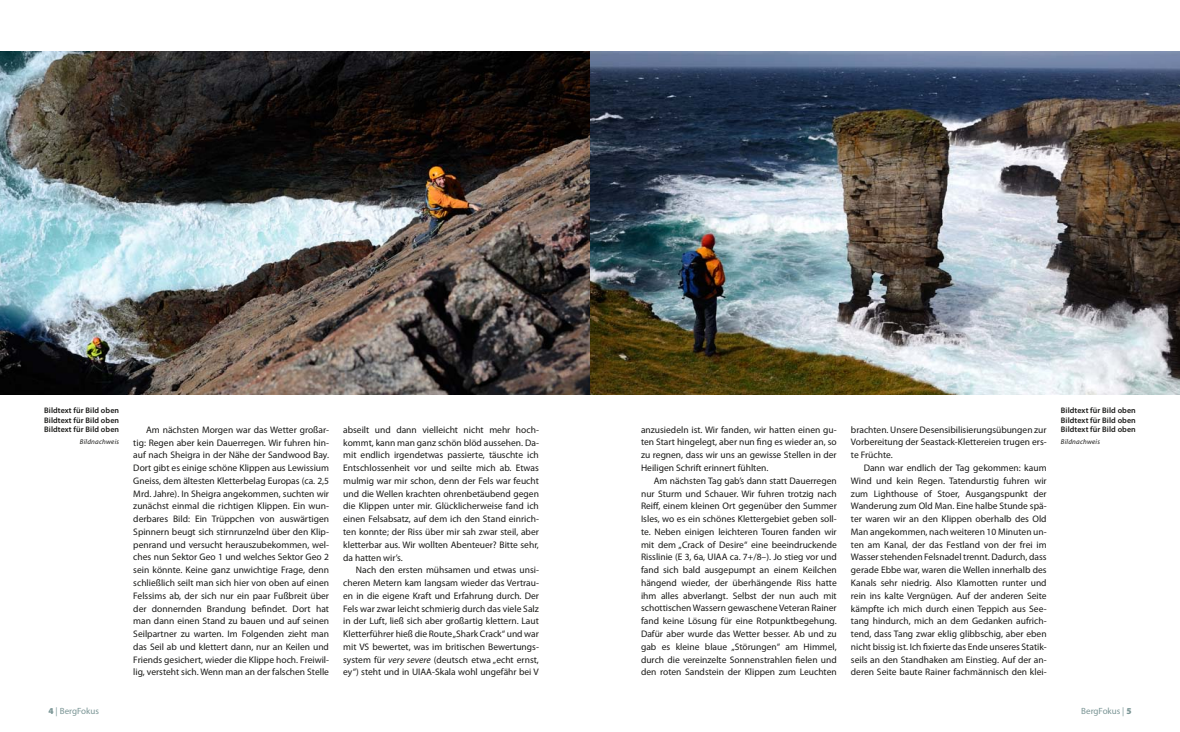
<style>
.page{position:relative;width:1180px;height:732px;background:#fff}
.page>*{position:absolute;margin:0;border:0;box-sizing:border-box;transform-origin:0 0}
.t1{font:9.5px/12.8px "Myriad Pro";color:#1a1a18;text-align:justify}
.t2{font:9px "Myriad Pro";color:#7a9595}
.t3{font:600 8px/9.6px "Myriad Pro";letter-spacing:.01em;color:#1a1a18;text-align:justify}
.t4{font:italic 7px "Myriad Pro";letter-spacing:.03em;color:#1a1a18}
.s1{font-style:italic}
.s2{font-weight:900}
</style>
<div class="page">
<img style="left:0;top:51px;width:1179px;height:343px">
<p class="t3" style="left:44px;top:405px;width:76px">Bildtext für Bild oben Bildtext für Bild oben Bildtext für Bild oben</p>
<p class="t4" style="left:80px;top:437px;width:41px">Bildnachweis</p>
<p class="t1" style="left:133px;top:423px;width:197px;text-indent:13px">Am nächsten Morgen war das Wetter großar&shy;tig: Regen aber kein Dauerregen. Wir fuhren hin&shy;auf nach Sheigra in der Nähe der Sandwood Bay.<br>Dort gibt es einige schöne Klippen aus Lewissium Gneiss, dem ältesten Kletterbelag Europas (ca. 2,5<br>Mrd. Jahre). In Sheigra angekommen, suchten wir zunächst einmal die richtigen Klippen. Ein wun&shy;derbares Bild: Ein Trüppchen von auswärtigen Spinnern beugt sich stirnrunzelnd über den Klip&shy;penrand und versucht herauszubekommen, wel&shy;ches nun Sektor Geo 1 und welches Sektor Geo 2 sein könnte. Keine ganz unwichtige Frage, denn schließlich seilt man sich hier von oben auf einen Felssims ab, der sich nur ein paar Fußbreit über der donnernden Brandung befindet. Dort hat man dann einen Stand zu bauen und auf seinen Seilpartner zu warten. Im Folgenden zieht man das Seil ab und klettert dann, nur an Keilen und Friends gesichert, wieder die Klippe hoch. Freiwil&shy;lig, versteht sich. Wenn man an der falschen Stelle</p>
<p class="t1" style="left:343px;top:423px;width:197px">abseilt und dann vielleicht nicht mehr hoch&shy;kommt, kann man ganz schön blöd aussehen. Da&shy;mit endlich irgendetwas passierte, täuschte ich Entschlossenheit vor und seilte mich ab. Etwas mulmig war mir schon, denn der Fels war feucht und die Wellen krachten ohrenbetäubend gegen die Klippen unter mir. Glücklicherweise fand ich einen Felsabsatz, auf dem ich den Stand einrich&shy;ten konnte; der Riss über mir sah zwar steil, aber kletterbar aus. Wir wollten Abenteuer? Bitte sehr, da hatten wir’s.</p>
<p class="t1" style="left:343px;top:563px;width:197px;text-indent:13px">Nach den ersten mühsamen und etwas unsi&shy;cheren Metern kam langsam wieder das Vertrau&shy;en in die eigene Kraft und Erfahrung durch. Der Fels war zwar leicht schmierig durch das viele Salz in der Luft, ließ sich aber großartig klettern. Laut Kletterführer hieß die Route „Shark Crack“ und war mit VS bewertet, was im britischen Bewertungs&shy;system für <span class="s1">very severe</span> (deutsch etwa „echt ernst, ey“) steht und in UIAA-Skala wohl ungefähr bei V</p>
<p class="t1" style="left:641px;top:423px;width:197px">anzusiedeln ist. Wir fanden, wir hatten einen gu&shy;ten Start hingelegt, aber nun fing es wieder an, so zu regnen, dass wir uns an gewisse Stellen in der Heiligen Schrift erinnert fühlten.</p>
<p class="t1" style="left:641px;top:474px;width:197px;text-indent:13px">Am nächsten Tag gab’s dann statt Dauerregen nur Sturm und Schauer. Wir fuhren trotzig nach Reiff, einem kleinen Ort gegenüber den Summer Isles, wo es ein schönes Klettergebiet geben soll&shy;te. Neben einigen leichteren Touren fanden wir mit dem „Crack of Desire“ eine beeindruckende Risslinie (E 3, 6a, UIAA ca. 7+/8–). Jo stieg vor und fand sich bald ausgepumpt an einem Keilchen hängend wieder, der überhängende Riss hatte ihm alles abverlangt. Selbst der nun auch mit schottischen Wassern gewaschene Veteran Rainer fand keine Lösung für eine Rotpunktbegehung.<br>Dafür aber wurde das Wetter besser. Ab und zu gab es kleine blaue „Störungen“ am Himmel, durch die vereinzelte Sonnenstrahlen fielen und den roten Sandstein der Klippen zum Leuchten</p>
<p class="t1" style="left:850px;top:423px;width:197px">brachten. Unsere Desensibilisierungsübungen zur Vorbereitung der Seastack-Klettereien trugen ers&shy;te Früchte.</p>
<p class="t1" style="left:850px;top:461px;width:197px;text-indent:13px">Dann war endlich der Tag gekommen: kaum Wind und kein Regen. Tatendurstig fuhren wir zum Lighthouse of Stoer, Ausgangspunkt der Wanderung zum Old Man. Eine halbe Stunde spä&shy;ter waren wir an den Klippen oberhalb des Old Man angekommen, nach weiteren 10 Minuten un&shy;ten am Kanal, der das Festland von der frei im Wasser stehenden Felsnadel trennt. Dadurch, dass gerade Ebbe war, waren die Wellen innerhalb des Kanals sehr niedrig. Also Klamotten runter und rein ins kalte Vergnügen. Auf der anderen Seite kämpfte ich mich durch einen Teppich aus See&shy;tang hindurch, mich an dem Gedanken aufrich&shy;tend, dass Tang zwar eklig glibbschig, aber eben nicht bissig ist. Ich fixierte das Ende unseres Statik&shy;seils an den Standhaken am Einstieg. Auf der an&shy;deren Seite baute Rainer fachmännisch den klei-</p>
<p class="t3" style="left:1060px;top:405px;width:76px">Bildtext für Bild oben Bildtext für Bild oben Bildtext für Bild oben</p>
<p class="t4" style="left:1060px;top:437px;width:41px">Bildnachweis</p>
<p class="t2" style="left:49px;top:705px;width:52px"><span class="s2">4</span> | BergFokus</p>
<p class="t2" style="left:1081px;top:705px;width:52px">BergFokus | <span class="s2">5</span></p>
</div>
